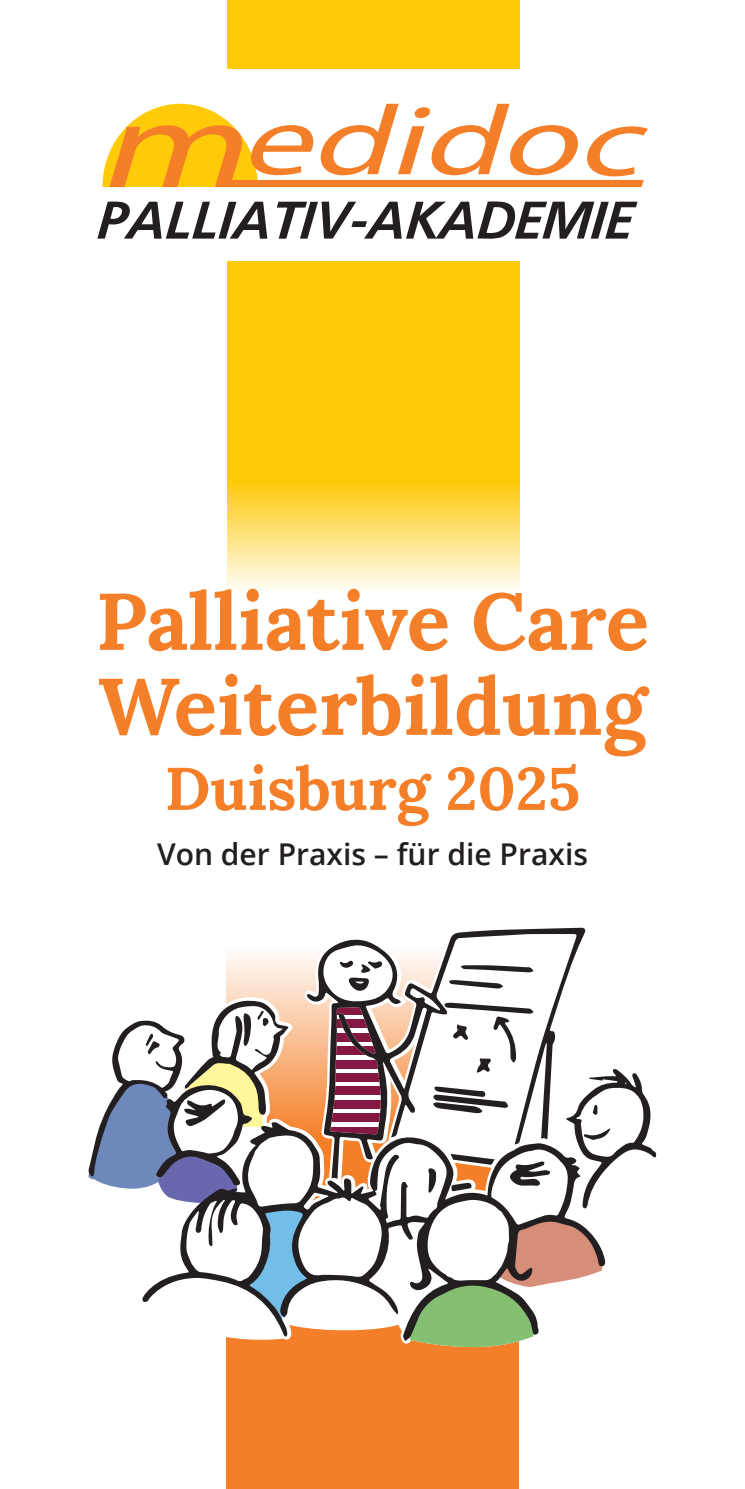
<style>
.page{position:relative;width:745px;height:1489px;background:#fff}
.page>*{position:absolute;margin:0;border:0;box-sizing:border-box;transform-origin:0 0}
.t1{font:700 80px/85px "Lora";color:#f47f28}
.t2{font:700 60px "Lora";color:#f47f28}
.t3{font:italic 700 52.75px "Frutiger BQ";color:#231f20}
.t4{font:600 30px "Open Sans";color:#231f20}
</style>
<div class="page">
<div style="left:226px;top:947px;width:292px;height:541px;background:#f47f28"></div>
<svg style="left:227px;top:261px;width:292px;height:329px;fill:#feca0a"></svg>
<svg style="left:142px;top:1281px;width:421px;height:59px;fill:#fff"></svg>
<svg style="left:338px;top:927px;width:247px;height:17px"></svg>
<svg style="left:88px;top:944px;width:568px;height:337px"></svg>
<div style="left:227px;top:0;width:292px;height:68px;background:#feca0a"></div>
<svg style="left:102px;top:154px;width:7px;height:33px"></svg>
<svg style="left:109px;top:104px;width:538px;height:83px"></svg>
<p class="t3" style="left:97px;top:189px;width:536px">PALLIATIV-AKADEMIE</p>
<p class="t1" style="left:96px;top:570px;width:554px">Palliative Care<br>Weiterbildung</p>
<p class="t2" style="left:165px;top:737px;width:416px">Duisburg 2025</p>
<p class="t4" style="left:157px;top:833px;width:432px">Von der Praxis – für die Praxis</p>
</div>
